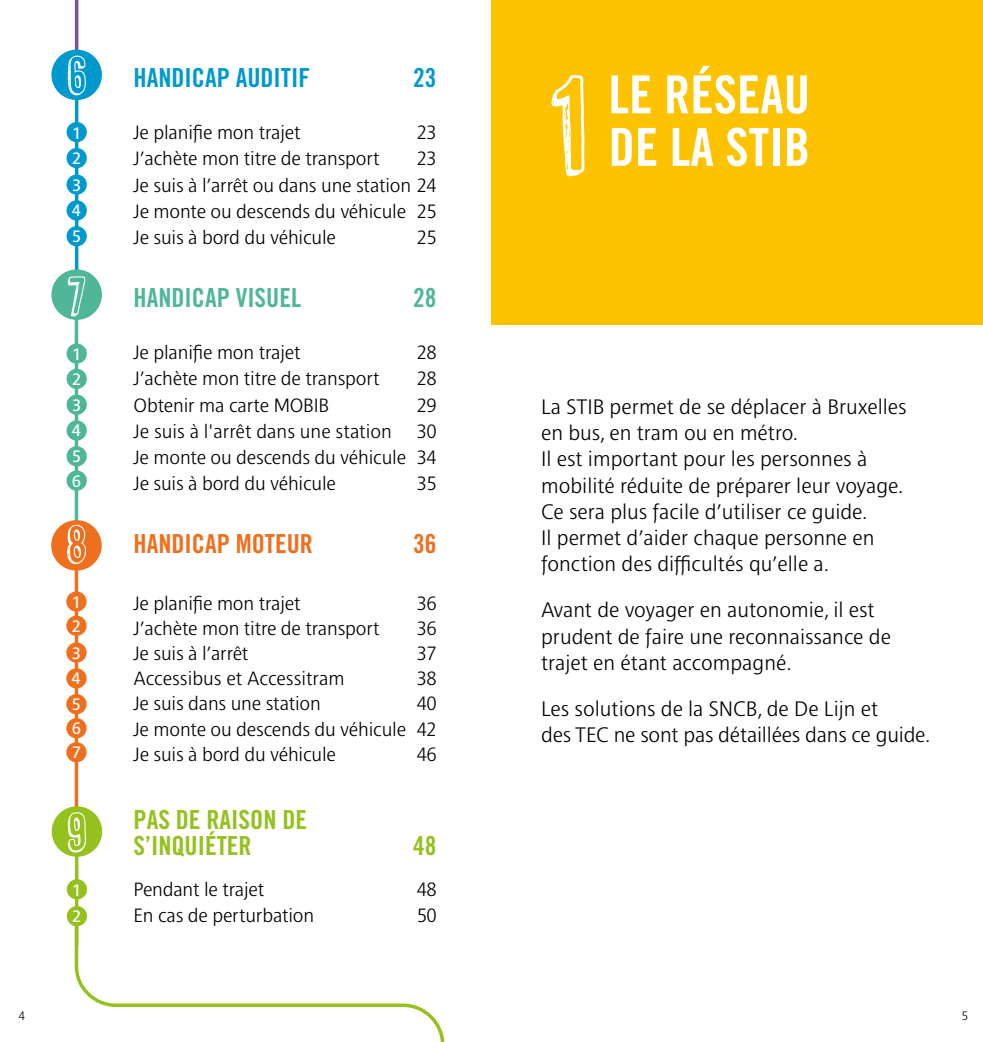
<style>
.page{position:relative;width:983px;height:1042px;background:#fff}
.page>*{position:absolute;margin:0;border:0;box-sizing:border-box;transform-origin:0 0}
.t1{font:134.75px "mivbstibout bold";color:#fff}
.t2{font:52.5px/52.5px "Trade Gothic LT Std Bd Cn 20";color:#fff}
.t3{font:51.98px "mivbstibout bold";color:#fff}
.t4{font:26.25px/26.2px "Trade Gothic LT Std Bd Cn 20";color:#95c11f}
.t5{font:26.25px "Trade Gothic LT Std Bd Cn 20";color:#0099cd}
.t6{font:26.25px "Trade Gothic LT Std Bd Cn 20";color:#4fb798}
.t7{font:26.25px "Trade Gothic LT Std Bd Cn 20";color:#ee701e}
.t8{font:300 21px/26.2px "Brusseline";color:#000}
.t9{font:300 19.25px/26.2px "Brusseline";letter-spacing:-.01em;color:#000;text-align:justify}
.t10{font:16.62px/25px "Brusseline";color:#fff}
.t11{font:300 12.25px "Brusseline";color:#000}
</style>
<div class="page">
<hr style="left:75px;top:289px;width:3px;height:245px;background:#4fb798">
<hr style="left:75px;top:534px;width:3px;height:292px;background:#ee701e">
<div style="left:491px;top:0;width:491px;height:325px;background:#fdc300"></div>
<svg style="left:73px;top:924px;width:372px;height:118px"></svg>
<hr style="left:75px;top:95px;width:3px;height:185px;background:#0099cd">
<hr style="left:75px;top:0;width:3px;height:80px;background:#77529d">
<hr style="left:75px;top:826px;width:3px;height:120px;background:#95c11f">
<div style="left:51px;top:50px;width:51px;height:50px;background:#0099cd;border-radius:50%"></div>
<div style="left:51px;top:520px;width:51px;height:50px;background:#ee701e;border-radius:50%"></div>
<div style="left:51px;top:269px;width:51px;height:51px;background:#4fb798;border-radius:50%"></div>
<div style="left:66px;top:122px;width:21px;height:20px;background:#0099cd;border-radius:50%"></div>
<div style="left:66px;top:343px;width:21px;height:21px;background:#4fb798;border-radius:50%"></div>
<div style="left:66px;top:148px;width:21px;height:20px;background:#0099cd;border-radius:50%"></div>
<div style="left:66px;top:369px;width:21px;height:20px;background:#4fb798;border-radius:50%"></div>
<div style="left:66px;top:174px;width:21px;height:21px;background:#0099cd;border-radius:50%"></div>
<div style="left:66px;top:394px;width:21px;height:21px;background:#4fb798;border-radius:50%"></div>
<div style="left:66px;top:200px;width:21px;height:21px;background:#0099cd;border-radius:50%"></div>
<div style="left:66px;top:226px;width:21px;height:20px;background:#0099cd;border-radius:50%"></div>
<div style="left:66px;top:420px;width:21px;height:21px;background:#4fb798;border-radius:50%"></div>
<div style="left:66px;top:446px;width:21px;height:20px;background:#4fb798;border-radius:50%"></div>
<div style="left:66px;top:470px;width:21px;height:21px;background:#4fb798;border-radius:50%"></div>
<div style="left:52px;top:806px;width:50px;height:51px;background:#95c11f;border-radius:50%"></div>
<div style="left:66px;top:591px;width:21px;height:21px;background:#ee701e;border-radius:50%"></div>
<div style="left:66px;top:615px;width:21px;height:21px;background:#ee701e;border-radius:50%"></div>
<div style="left:66px;top:642px;width:21px;height:21px;background:#ee701e;border-radius:50%"></div>
<div style="left:66px;top:668px;width:21px;height:20px;background:#ee701e;border-radius:50%"></div>
<div style="left:66px;top:694px;width:21px;height:20px;background:#ee701e;border-radius:50%"></div>
<div style="left:66px;top:718px;width:21px;height:20px;background:#ee701e;border-radius:50%"></div>
<div style="left:66px;top:742px;width:21px;height:20px;background:#ee701e;border-radius:50%"></div>
<div style="left:67px;top:879px;width:20px;height:20px;background:#95c11f;border-radius:50%"></div>
<div style="left:67px;top:906px;width:20px;height:20px;background:#95c11f;border-radius:50%"></div>
<h3 class="t3" style="left:67px;top:48px;width:21px">6</h3>
<p class="t10" style="left:72px;top:121px;width:10px">1</p>
<p class="t10" style="left:72px;top:146px;width:10px">2</p>
<p class="t10" style="left:72px;top:173px;width:10px">3</p>
<p class="t10" style="left:72px;top:198px;width:10px;line-height:25.7px">4<br>5</p>
<h3 class="t3" style="left:67px;top:267px;width:20px">7</h3>
<p class="t10" style="left:72px;top:342px;width:10px">1</p>
<p class="t10" style="left:72px;top:367px;width:10px">2</p>
<p class="t10" style="left:72px;top:393px;width:10px">3</p>
<p class="t10" style="left:72px;top:418px;width:10px;text-align:justify">4<br>5<br>6</p>
<h3 class="t3" style="left:67px;top:516px;width:21px">8</h3>
<p class="t10" style="left:72px;top:591px;width:10px;line-height:23.6px">1<br>2</p>
<p class="t10" style="left:72px;top:640px;width:10px;line-height:25.6px;text-align:justify">3<br>4<br>5</p>
<p class="t10" style="left:72px;top:716px;width:10px;line-height:24px">6<br>7</p>
<h3 class="t3" style="left:67px;top:804px;width:21px">9</h3>
<p class="t10" style="left:73px;top:877px;width:10px;line-height:26.2px">1<br>2</p>
<h3 class="t5" style="left:133px;top:61px;width:178px">HANDICAP AUDITIF</h3>
<h3 class="t5" style="left:413px;top:61px;width:25px">23</h3>
<p class="t9" style="left:133px;top:120px;width:169px">Je planifie mon trajet</p>
<p class="t9" style="left:417px;top:120px;width:21px">23</p>
<p class="t9" style="left:133px;top:146px;width:248px">J’achète mon titre de transport</p>
<p class="t9" style="left:133px;top:146px;width:304px;text-indent:283px">23<br>Je suis à l’arrêt ou dans une station 24<br>Je monte ou descends du véhicule 25<br>Je suis à bord du véhicule</p>
<p class="t9" style="left:417px;top:225px;width:21px">25</p>
<h3 class="t6" style="left:133px;top:281px;width:169px">HANDICAP VISUEL</h3>
<h3 class="t6" style="left:413px;top:281px;width:25px">28</h3>
<p class="t9" style="left:133px;top:339px;width:169px">Je planifie mon trajet</p>
<p class="t9" style="left:417px;top:339px;width:21px">28</p>
<p class="t9" style="left:133px;top:366px;width:248px">J’achète mon titre de transport</p>
<p class="t9" style="left:417px;top:366px;width:21px">28</p>
<p class="t9" style="left:133px;top:392px;width:197px">Obtenir ma carte MOBIB</p>
<p class="t9" style="left:417px;top:392px;width:21px">29</p>
<p class="t9" style="left:133px;top:418px;width:260px">Je suis à l'arrêt dans une station</p>
<p class="t9" style="left:133px;top:418px;width:304px;text-indent:283px">30<br>Je monte ou descends du véhicule 34<br>Je suis à bord du véhicule</p>
<p class="t9" style="left:417px;top:471px;width:21px">35</p>
<h3 class="t7" style="left:133px;top:527px;width:181px">HANDICAP MOTEUR</h3>
<h3 class="t7" style="left:413px;top:527px;width:25px">36</h3>
<p class="t9" style="left:133px;top:590px;width:169px">Je planifie mon trajet</p>
<p class="t9" style="left:417px;top:590px;width:21px">36</p>
<p class="t9" style="left:133px;top:615px;width:248px">J’achète mon titre de transport</p>
<p class="t9" style="left:417px;top:615px;width:21px">36</p>
<p class="t9" style="left:133px;top:640px;width:116px">Je suis à l’arrêt</p>
<p class="t9" style="left:417px;top:640px;width:21px">37</p>
<p class="t9" style="left:133px;top:665px;width:212px">Accessibus et Accessitram</p>
<p class="t9" style="left:417px;top:665px;width:21px">38</p>
<p class="t9" style="left:133px;top:691px;width:189px">Je suis dans une station</p>
<p class="t9" style="left:133px;top:691px;width:304px;line-height:25.2px;text-indent:284px">40<br>Je monte ou descends du véhicule 42<br>Je suis à bord du véhicule</p>
<p class="t9" style="left:417px;top:741px;width:21px">46</p>
<h3 class="t4" style="left:133px;top:806px;width:175px">PAS DE RAISON DE<br>S’INQUIÉTER</h3>
<h3 class="t4" style="left:413px;top:832px;width:25px">48</h3>
<p class="t9" style="left:133px;top:876px;width:132px">Pendant le trajet</p>
<p class="t9" style="left:417px;top:876px;width:21px">48</p>
<p class="t9" style="left:133px;top:903px;width:182px">En cas de perturbation</p>
<p class="t9" style="left:417px;top:903px;width:21px">50</p>
<h1 class="t1" style="left:551px;top:51px;width:38px">1</h1>
<h2 class="t2" style="left:608px;top:68px;width:203px">LE RÉSEAU<br>DE LA STIB</h2>
<p class="t8" style="left:541px;top:394px;width:367px">La STIB permet de se déplacer à Bruxelles en bus, en tram ou en métro.<br>Il est important pour les personnes à mobilité réduite de préparer leur voyage.<br>Ce sera plus facile d’utiliser ce guide.<br>Il permet d’aider chaque personne en fonction des difficultés qu’elle a.</p>
<p class="t8" style="left:541px;top:597px;width:351px">Avant de voyager en autonomie, il est prudent de faire une reconnaissance de trajet en étant accompagné.</p>
<p class="t8" style="left:541px;top:696px;width:390px">Les solutions de la SNCB, de De Lijn et<br>des TEC ne sont pas détaillées dans ce guide.</p>
<p class="t11" style="left:19px;top:1008px;width:8px">4</p>
<p class="t11" style="left:961px;top:1008px;width:8px">5</p>
</div>
